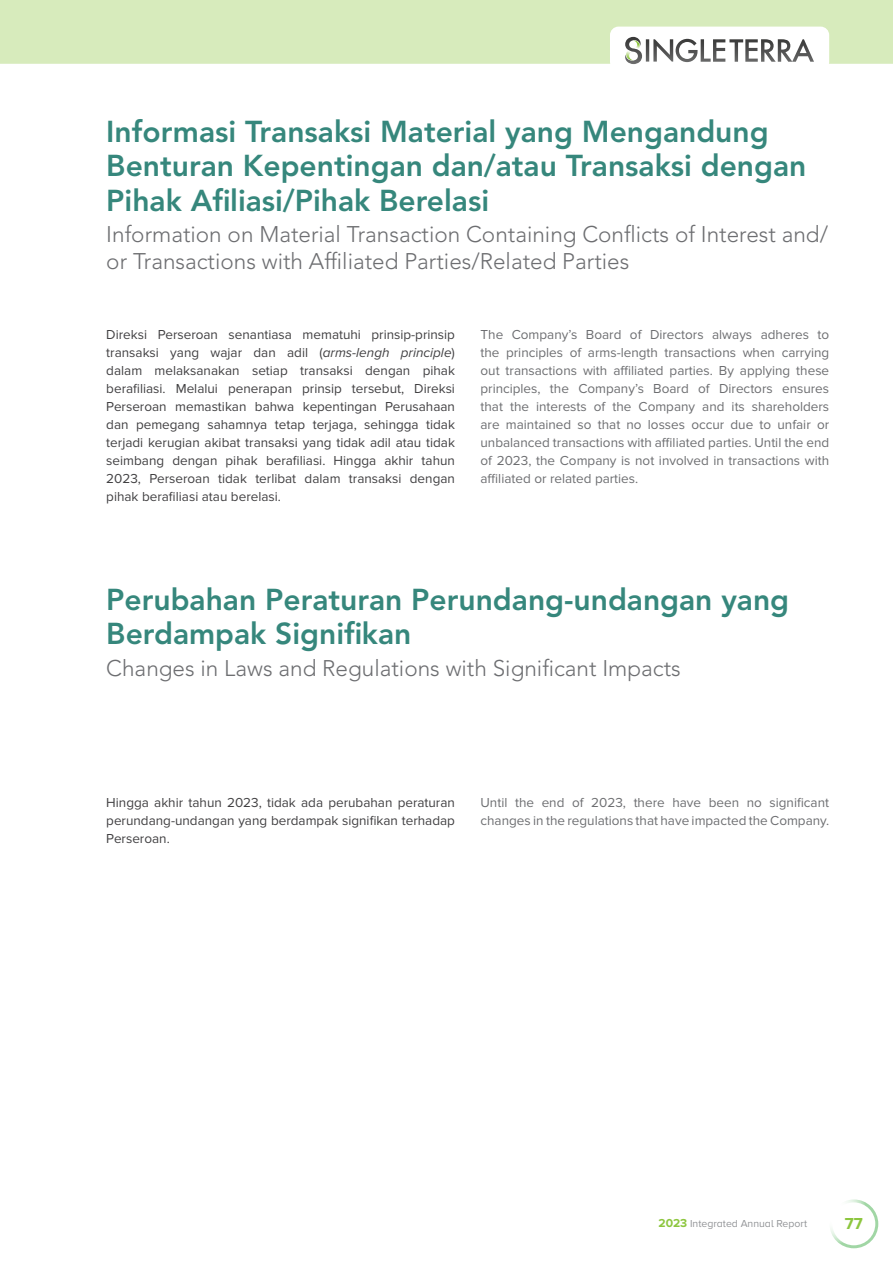
<style>
.page{position:relative;width:893px;height:1263px;background:#fff}
.page>*{position:absolute;margin:0;border:0;box-sizing:border-box;transform-origin:0 0}
.t1{font:800 30px/34.5px "Avenir LT Std";color:#36877c}
.t2{font:300 22.5px/27px "Avenir LT Std";color:#6d6e71}
.t3{font:700 16.5px "Proxima Nova A";color:#8dc63f}
.t4{font:13.5px/18px "Proxima Nova";color:#414042;text-align:justify}
.t5{font:13.5px/18px "Proxima Nova";color:#6d6e71;text-align:justify}
.t6{font:10.5px "Proxima Nova A";color:#939598}
.s1{font-style:italic}
.s2{font-weight:700;font-size:12px;color:#8dc63f}
</style>
<div class="page">
<div style="left:829px;top:1199px;width:49px;height:49px;border:3px solid #41ad49;border-radius:50%"></div>
<svg style="left:0;top:0;width:893px;height:64px;background:#d7e8c0"></svg>
<h1 class="t1" style="left:106px;top:114px;width:702px">Informasi Transaksi Material yang Mengandung<br>Benturan Kepentingan dan/atau Transaksi dengan<br>Pihak Afiliasi/Pihak Berelasi</h1>
<h2 class="t2" style="left:106px;top:221px;width:723px">Information on Material Transaction Containing Conflicts of Interest and/ or Transactions with Affiliated Parties/Related Parties</h2>
<p class="t4" style="left:106px;top:325px;width:350px">Direksi Perseroan senantiasa mematuhi prinsip-prinsip transaksi yang wajar dan adil (<span class="s1">arms-lengh principle</span>) dalam melaksanakan setiap transaksi dengan pihak berafiliasi. Melalui penerapan prinsip tersebut, Direksi Perseroan memastikan bahwa kepentingan Perusahaan dan pemegang sahamnya tetap terjaga, sehingga tidak terjadi kerugian akibat transaksi yang tidak adil atau tidak seimbang dengan pihak berafiliasi. Hingga akhir tahun 2023, Perseroan tidak terlibat dalam transaksi dengan pihak berafiliasi atau berelasi.</p>
<p class="t5" style="left:480px;top:325px;width:350px">The Company’s Board of Directors always adheres to the principles of arms-length transactions when carrying out transactions with affiliated parties. By applying these principles, the Company’s Board of Directors ensures that the interests of the Company and its shareholders are maintained so that no losses occur due to unfair or unbalanced transactions with affiliated parties. Until the end of 2023, the Company is not involved in transactions with affiliated or related parties.</p>
<h1 class="t1" style="left:106px;top:582px;width:684px">Perubahan Peraturan Perundang-undangan yang<br>Berdampak Signifikan</h1>
<h2 class="t2" style="left:106px;top:654px;width:576px">Changes in Laws and Regulations with Significant Impacts</h2>
<p class="t4" style="left:106px;top:793px;width:350px">Hingga akhir tahun 2023, tidak ada perubahan peraturan perundang-undangan yang berdampak signifikan terhadap Perseroan.</p>
<p class="t5" style="left:480px;top:793px;width:350px">Until the end of 2023, there have been no significant changes in the regulations that have impacted the Company.</p>
<p class="t6" style="left:658px;top:1217px;width:150px"><span class="s2">2023</span> Integrated Annual Report</p>
<p class="t3" style="left:845px;top:1214px;width:19px">77</p>
</div>
